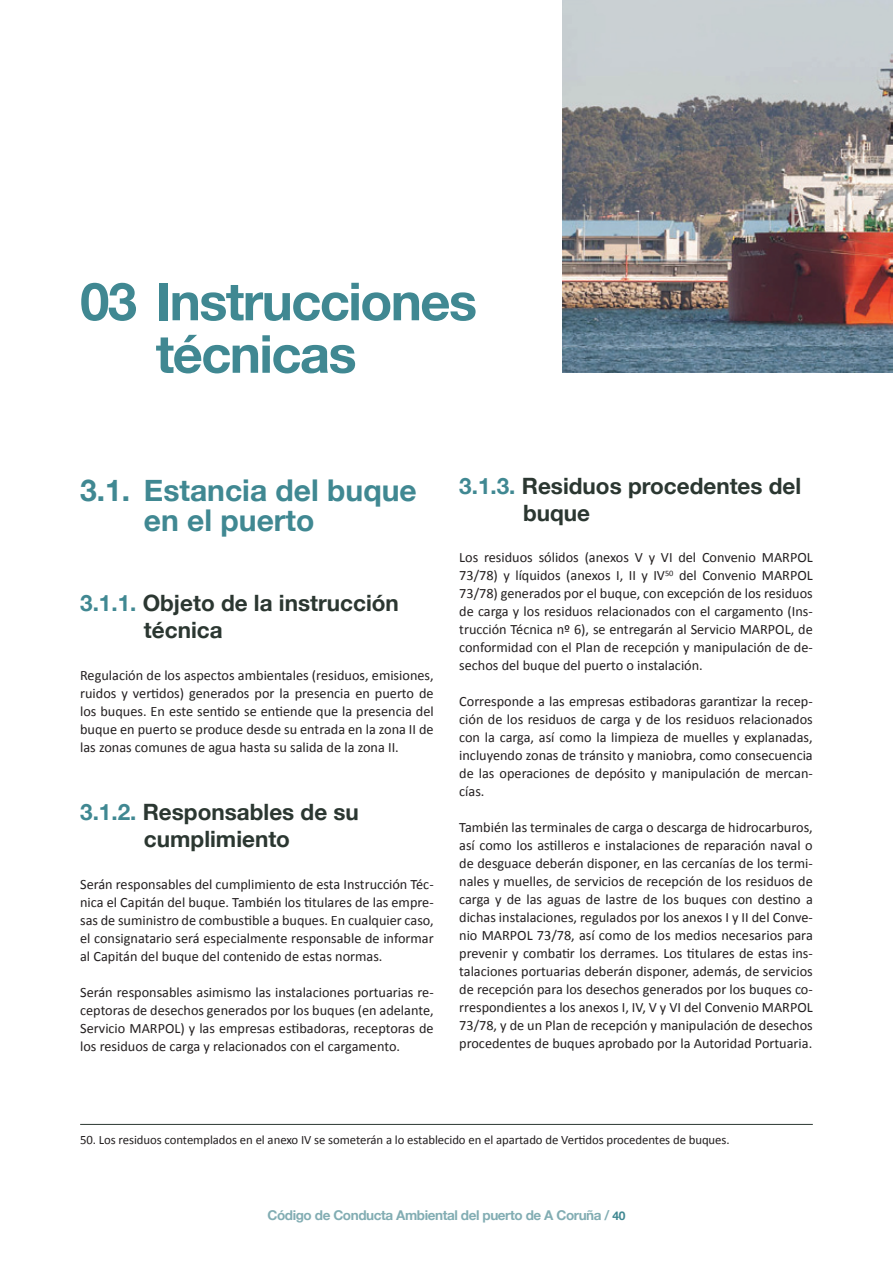
<style>
.page{position:relative;width:893px;height:1263px;background:#fff}
.page>*{position:absolute;margin:0;border:0;box-sizing:border-box;transform-origin:0 0}
.t1{font:700 52.5px/52.5px "Helvetica Neue";letter-spacing:-.03em;color:#408892}
.t2{font:700 30px/30px "Helvetica Neue";color:#408892}
.t3{font:700 22.5px/27px "Helvetica Neue";color:#2b3731}
.t4{font:14.25px/18px "Calibri";color:#231f20;text-align:justify}
.t5{font:700 13.5px "Helvetica Neue";letter-spacing:-.03em;color:#82adb3}
.t6{font:12.75px "Calibri";letter-spacing:-.005em;color:#231f20}
.s1{color:#408892}
.s2{font-size:12px;color:#408892}
</style>
<div class="page">
<img style="left:563px;top:0;width:330px;height:372px">
<hr style="left:80px;top:1124px;width:733px;height:1px;background:#2b3731">
<h1 class="t1" style="left:156px;top:277px;width:323px;text-indent:-76px">03 Instrucciones técnicas</h1>
<h2 class="t2" style="left:144px;top:476px;width:274px;text-indent:-64px">3.1. Estancia del buque en el puerto</h2>
<h3 class="t3" style="left:144px;top:590px;width:256px;text-indent:-64px"><span class="s1">3.1.1.</span> Objeto de la instrucción técnica</h3>
<p class="t4" style="left:80px;top:666px;width:355px">Regulación de los aspectos ambientales (residuos, emisiones, ruidos y vertidos) generados por la presencia en puerto de los buques. En este sentido se entiende que la presencia del buque en puerto se produce desde su entrada en la zona II de las zonas comunes de agua hasta su salida de la zona II.</p>
<h3 class="t3" style="left:80px;top:799px;width:280px;text-align:center"><span class="s1">3.1.2.</span> Responsables de su cumplimiento</h3>
<p class="t4" style="left:80px;top:875px;width:355px">Serán responsables del cumplimiento de esta Instrucción Téc&shy;nica el Capitán del buque. También los titulares de las empre&shy;sas de suministro de combustible a buques. En cualquier caso, el consignatario será especialmente responsable de informar al Capitán del buque del contenido de estas normas.</p>
<p class="t4" style="left:80px;top:983px;width:355px">Serán responsables asimismo las instalaciones portuarias re&shy;ceptoras de desechos generados por los buques (en adelante, Servicio MARPOL) y las empresas estibadoras, receptoras de los residuos de carga y relacionados con el cargamento.</p>
<h3 class="t3" style="left:523px;top:473px;width:280px;text-indent:-64px"><span class="s1">3.1.3.</span> Residuos procedentes del buque</h3>
<p class="t4" style="left:459px;top:549px;width:355px">Los residuos sólidos (anexos V y VI del Convenio MARPOL 73/78) y líquidos (anexos I, II y IV<sup>50</sup> del Convenio MARPOL 73/78) generados por el buque, con excepción de los residuos de carga y los residuos relacionados con el cargamento (Ins&shy;trucción Técnica nº 6), se entregarán al Servicio MARPOL, de conformidad con el Plan de recepción y manipulación de de&shy;sechos del buque del puerto o instalación.</p>
<p class="t4" style="left:459px;top:693px;width:355px">Corresponde a las empresas estibadoras garantizar la recep&shy;ción de los residuos de carga y de los residuos relacionados con la carga, así como la limpieza de muelles y explanadas, incluyendo zonas de tránsito y maniobra, como consecuencia de las operaciones de depósito y manipulación de mercan&shy;cías.</p>
<p class="t4" style="left:459px;top:819px;width:355px">También las terminales de carga o descarga de hidrocarburos, así como los astilleros e instalaciones de reparación naval o de desguace deberán disponer, en las cercanías de los termi&shy;nales y muelles, de servicios de recepción de los residuos de carga y de las aguas de lastre de los buques con destino a dichas instalaciones, regulados por los anexos I y II del Conve&shy;nio MARPOL 73/78, así como de los medios necesarios para prevenir y combatir los derrames. Los titulares de estas ins&shy;talaciones portuarias deberán disponer, además, de servicios de recepción para los desechos generados por los buques co&shy;rrespondientes a los anexos I, IV, V y VI del Convenio MARPOL 73/78, y de un Plan de recepción y manipulación de desechos procedentes de buques aprobado por la Autoridad Portuaria.</p>
<p class="t6" style="left:80px;top:1131px;width:651px">50. Los residuos contemplados en el anexo IV se someterán a lo establecido en el apartado de Vertidos procedentes de buques.</p>
<p class="t5" style="left:267px;top:1205px;width:360px">Código de Conducta Ambiental del puerto de A Coruña / <span class="s2">40</span></p>
</div>
